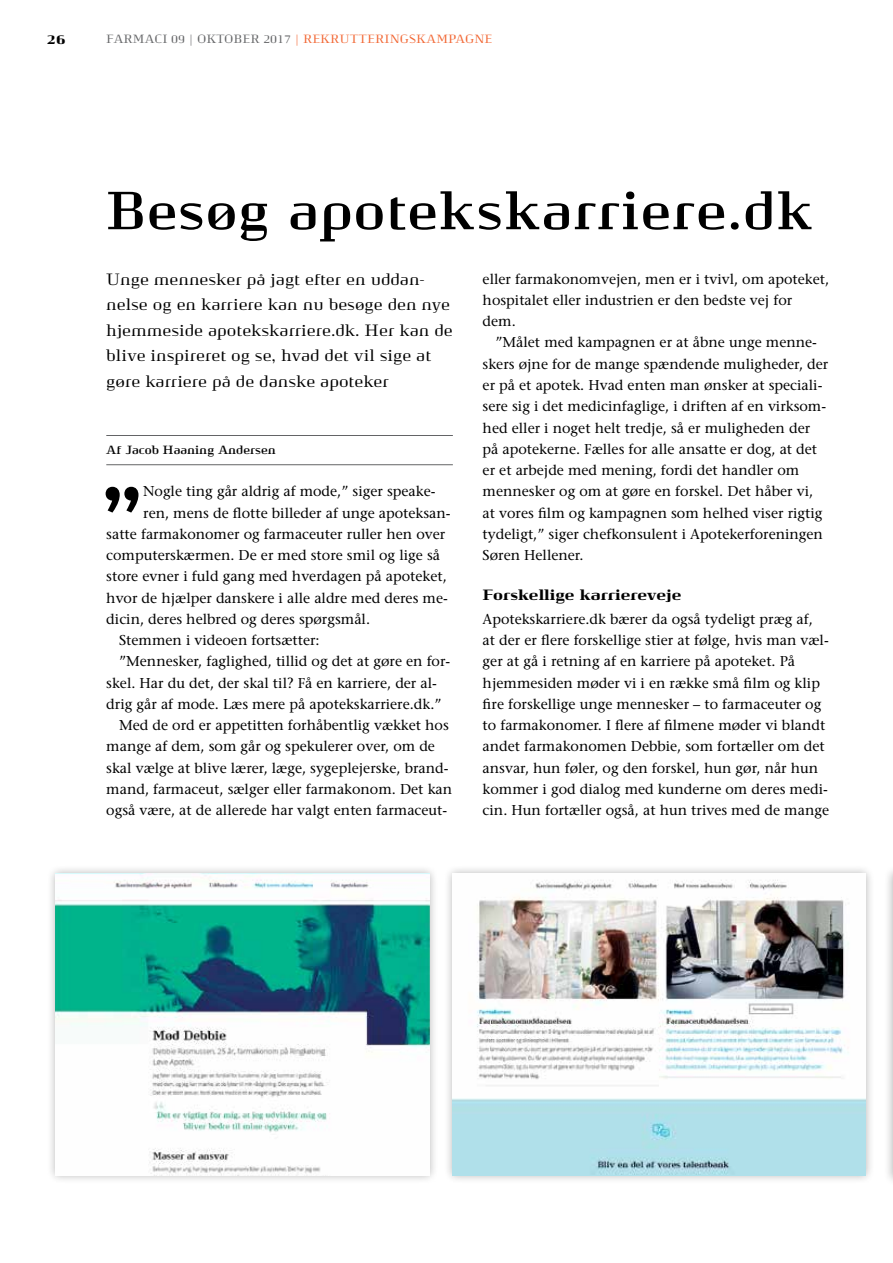
<style>
.page{position:relative;width:893px;height:1263px;background:#fff}
.page>*{position:absolute;margin:0;border:0;box-sizing:border-box;transform-origin:0 0}
.t1{font:900 79.2px "Pharma";color:#000}
.t2{font:700 54px "Pharma";letter-spacing:.02em;color:#000}
.t3{font:16.5px/25.5px "Pharma";color:#000}
.t4{font:900 15px "Pharma";color:#000}
.t5{font:14.25px/21.3px "Stone Serif";color:#000}
.t6{font:900 13.5px "Pharma";color:#000}
.t7{font:12px "Pharma";color:#f26531}
.t8{font:700 12px "Pharma";color:#000}
.s1{color:#636466}
</style>
<div class="page">
<hr style="left:106px;top:435px;width:347px;height:1px;background:#636466">
<hr style="left:106px;top:464px;width:347px;height:1px;background:#636466">
<div style="left:46px;top:864px;width:393px;height:321px;background:#000;opacity:.3"></div>
<img style="left:55px;top:873px;width:374px;height:302px">
<div style="left:444px;top:864px;width:430px;height:321px;background:#000;opacity:.3"></div>
<img style="left:453px;top:873px;width:412px;height:302px">
<div style="left:884px;top:864px;width:9px;height:323px;background:#000;opacity:.3"></div>
<p class="t6" style="left:47px;top:31px;width:20px">26</p>
<p class="t7" style="left:106px;top:32px;width:388px"><span class="s1">FARMACI 09 | OKTOBER 2017</span> | REKRUTTERINGSKAMPAGNE</p>
<h2 class="t2" style="left:106px;top:179px;width:708px">Besøg apotekskarriere.dk</h2>
<p class="t3" style="left:106px;top:266px;width:348px">Unge mennesker på jagt efter en uddan&shy;nelse og en karriere kan nu besøge den nye hjemmeside apotekskarriere.dk. Her kan de blive inspireret og se, hvad det vil sige at gøre karriere på de danske apoteker</p>
<p class="t8" style="left:106px;top:443px;width:171px">Af Jacob Haaning Andersen</p>
<p class="t5" style="left:143px;top:480px;width:294px">Nogle ting går aldrig af mode,” siger speake-</p>
<p class="t5" style="left:143px;top:502px;width:309px">ren, mens de flotte billeder af unge apoteksan-</p>
<p class="t5" style="left:106px;top:523px;width:341px">satte farmakonomer og farmaceuter ruller hen over</p>
<p class="t5" style="left:106px;top:544px;width:335px">computerskærmen. De er med store smil og lige så</p>
<p class="t5" style="left:106px;top:566px;width:342px">store evner i fuld gang med hverdagen på apoteket,</p>
<p class="t5" style="left:106px;top:587px;width:343px">hvor de hjælper danskere i alle aldre med deres me-</p>
<p class="t5" style="left:106px;top:608px;width:265px">dicin, deres helbred og deres spørgsmål.</p>
<p class="t5" style="left:119px;top:629px;width:202px">Stemmen i videoen fortsætter:</p>
<p class="t5" style="left:119px;top:651px;width:333px">”Mennesker, faglighed, tillid og det at gøre en for-</p>
<p class="t5" style="left:106px;top:672px;width:332px">skel. Har du det, der skal til? Få en karriere, der al-</p>
<p class="t5" style="left:106px;top:693px;width:337px">drig går af mode. Læs mere på apotekskarriere.dk.”</p>
<p class="t5" style="left:119px;top:714px;width:331px">Med de ord er appetitten forhåbentlig vækket hos</p>
<p class="t5" style="left:106px;top:736px;width:330px">mange af dem, som går og spekulerer over, om de</p>
<p class="t5" style="left:106px;top:757px;width:344px">skal vælge at blive lærer, læge, sygeplejerske, brand-</p>
<p class="t5" style="left:106px;top:778px;width:347px">mand, farmaceut, sælger eller farmakonom. Det kan</p>
<p class="t5" style="left:106px;top:799px;width:342px">også være, at de allerede har valgt enten farmaceut-</p>
<h1 class="t1" style="left:101px;top:468px;width:44px">”</h1>
<p class="t5" style="left:483px;top:268px;width:348px">eller farmakonomvejen, men er i tvivl, om apoteket, hospitalet eller industrien er den bedste vej for<br>dem.</p>
<p class="t5" style="left:483px;top:332px;width:347px;text-indent:13px">”Målet med kampagnen er at åbne unge menne&shy;skers øjne for de mange spændende muligheder, der er på et apotek. Hvad enten man ønsker at speciali&shy;sere sig i det medicinfaglige, i driften af en virksom&shy;hed eller i noget helt tredje, så er muligheden der på apotekerne. Fælles for alle ansatte er dog, at det er et arbejde med mening, fordi det handler om mennesker og om at gøre en forskel. Det håber vi, at vores film og kampagnen som helhed viser rigtig tydeligt,” siger chefkonsulent i Apotekerforeningen Søren Hellener.</p>
<p class="t4" style="left:483px;top:585px;width:200px">Forskellige karriereveje</p>
<p class="t5" style="left:483px;top:608px;width:348px">Apotekskarriere.dk bærer da også tydeligt præg af,<br>at der er flere forskellige stier at følge, hvis man væl&shy;ger at gå i retning af en karriere på apoteket. På hjemmesiden møder vi i en række små film og klip fire forskellige unge mennesker – to farmaceuter og to farmakonomer. I flere af filmene møder vi blandt andet farmakonomen Debbie, som fortæller om det ansvar, hun føler, og den forskel, hun gør, når hun kommer i god dialog med kunderne om deres medi&shy;cin. Hun fortæller også, at hun trives med de mange</p>
</div>
